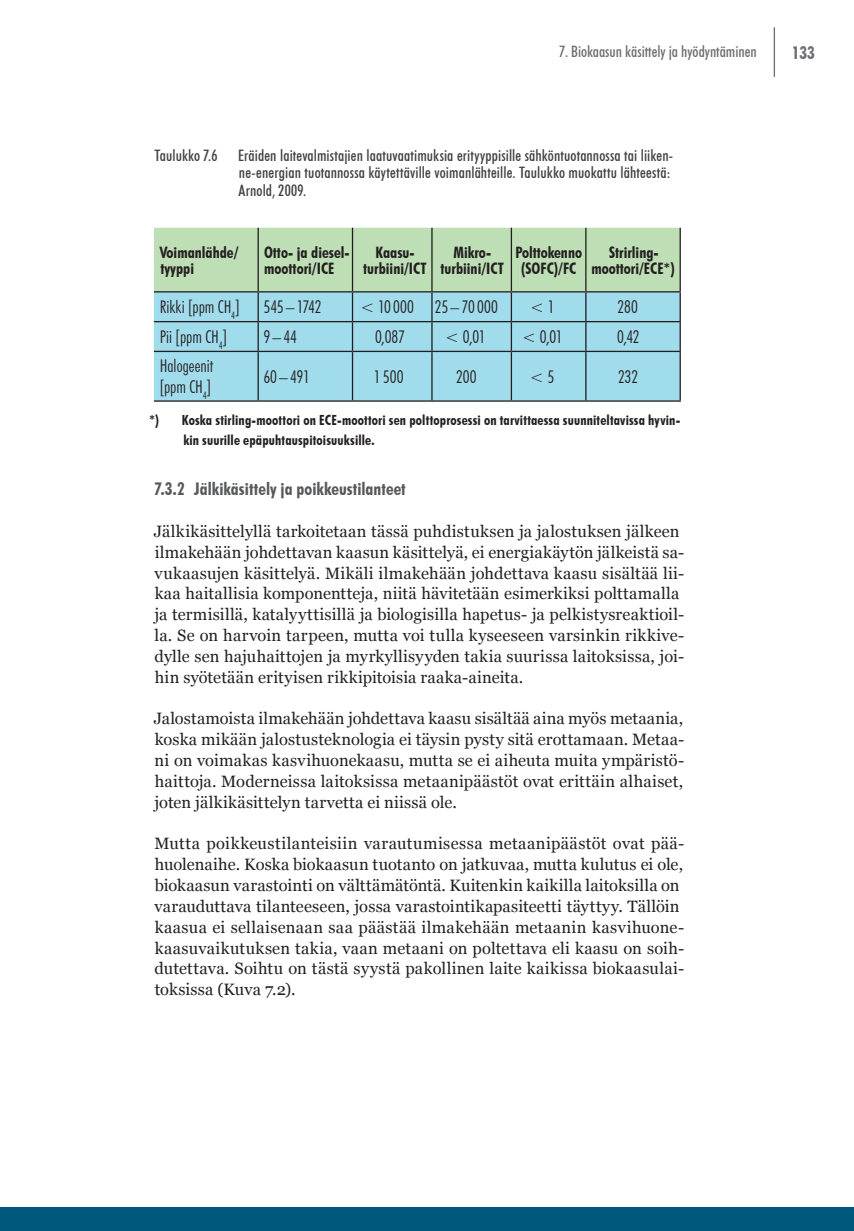
<style>
.page{position:relative;width:854px;height:1231px;background:#fff}
.page>*{position:absolute;margin:0;border:0;box-sizing:border-box;transform-origin:0 0}
.taulukko_teksti{font:300 condensed 17.5px/21px "Futura BT";letter-spacing:.005em;color:#231f20}
.Otsikko_1_1_1{font:700 condensed 17.5px "Futura BT";letter-spacing:.005em;color:#57585a}
.t1{font:700 condensed 17.5px "Futura BT";color:#6c6d70}
.Leipäteksti{font:16.45px/20.8px "Georgia";letter-spacing:.015em;color:#231f20}
.kuvio_teksti{font:500 condensed 15.75px/17.5px "Futura BT";letter-spacing:.01em;color:#3e3e3f}
.taulukko__otsikko{font:700 condensed 15.75px/15.8px "Futura BT";color:#231f20;text-align:center}
.t2{font:500 condensed 15.75px "Futura BT";color:#6c6d70}
.Leipäteksti-2{font:700 condensed 14px/19.2px "Futura BT";letter-spacing:.01em;color:#231f20}
</style>
<div class="page">
<hr style="left:773px;top:27px;width:1px;height:50px;background:#6c6d70">
<div style="left:0;top:1207px;width:853px;height:23px;background:#00597c"></div>
<div style="left:154px;top:352px;width:525px;height:48px;background:#a1dcec"></div>
<svg style="left:154px;top:228px;width:526px;height:123px"></svg>
<hr style="left:154px;top:351px;width:104px;height:1px;background:#231f20">
<hr style="left:258px;top:351px;width:94px;height:1px;background:#231f20">
<hr style="left:257px;top:352px;width:2px;height:48px;background:#231f20">
<hr style="left:352px;top:351px;width:80px;height:1px;background:#231f20">
<hr style="left:352px;top:352px;width:1px;height:48px;background:#231f20">
<hr style="left:432px;top:351px;width:79px;height:1px;background:#231f20">
<hr style="left:431px;top:352px;width:1px;height:48px;background:#231f20">
<hr style="left:511px;top:351px;width:74px;height:1px;background:#231f20">
<hr style="left:510px;top:352px;width:2px;height:48px;background:#231f20">
<hr style="left:585px;top:351px;width:95px;height:1px;background:#231f20">
<hr style="left:585px;top:352px;width:1px;height:48px;background:#231f20">
<hr style="left:679px;top:352px;width:1px;height:48px;background:#231f20">
<hr style="left:154px;top:400px;width:104px;height:1px;background:#231f20">
<hr style="left:258px;top:400px;width:94px;height:1px;background:#231f20">
<hr style="left:352px;top:400px;width:80px;height:1px;background:#231f20">
<hr style="left:432px;top:400px;width:79px;height:1px;background:#231f20">
<hr style="left:511px;top:400px;width:74px;height:1px;background:#231f20">
<hr style="left:585px;top:400px;width:95px;height:1px;background:#231f20">
<p class="t2" style="left:559px;top:42px;width:199px">7. Biokaasun käsittely ja hyödyntäminen</p>
<p class="t1" style="left:791px;top:42px;width:25px">133</p>
<p class="kuvio_teksti" style="left:154px;top:146px;width:65px">Taulukko 7.6</p>
<p class="kuvio_teksti" style="left:238px;top:146px;width:436px">Eräiden laitevalmistajien laatuvaatimuksia erityyppisille sähköntuotannossa tai liiken&shy;ne-energian tuotannossa käytettäville voimanlähteille. Taulukko muokattu lähteestä:<br>Arnold, 2009.</p>
<p class="taulukko__otsikko" style="left:160px;top:244px;width:80px">Voimanlähde/</p>
<p class="taulukko__otsikko" style="left:160px;top:260px;width:35px">tyyppi</p>
<p class="taulukko__otsikko" style="left:264px;top:244px;width:87px;text-align:left">Otto- ja diesel&shy;moottori/ICE</p>
<p class="taulukko__otsikko" style="left:363px;top:244px;width:65px">Kaasu&shy;turbiini/ICT</p>
<p class="taulukko__otsikko" style="left:440px;top:244px;width:65px">Mikro&shy;turbiini/ICT</p>
<p class="taulukko__otsikko" style="left:515px;top:244px;width:68px">Polttokenno (SOFC)/FC</p>
<p class="taulukko__otsikko" style="left:591px;top:244px;width:85px">Strirling&shy;moottori/ECE*)</p>
<p class="taulukko_teksti" style="left:160px;top:296px;width:81px">Rikki [ppm CH<sub>4</sub>]</p>
<p class="taulukko_teksti" style="left:263px;top:296px;width:60px">545– 1742</p>
<p class="taulukko_teksti" style="left:360px;top:296px;width:55px">&lt; 10000</p>
<p class="taulukko_teksti" style="left:435px;top:296px;width:64px">25–70000</p>
<p class="taulukko_teksti" style="left:529px;top:296px;width:26px">&lt; 1</p>
<p class="taulukko_teksti" style="left:617px;top:296px;width:22px">280</p>
<p class="taulukko_teksti" style="left:160px;top:326px;width:69px">Pii [ppm CH<sub>4</sub>]</p>
<p class="taulukko_teksti" style="left:263px;top:326px;width:35px">9–44</p>
<p class="taulukko_teksti" style="left:375px;top:326px;width:31px">0,087</p>
<p class="taulukko_teksti" style="left:444px;top:326px;width:42px">&lt; 0,01</p>
<p class="taulukko_teksti" style="left:521px;top:326px;width:42px">&lt; 0,01</p>
<p class="taulukko_teksti" style="left:617px;top:326px;width:24px">0,42</p>
<p class="taulukko_teksti" style="left:160px;top:355px;width:55px">Halogeenit [ppm CH<sub>4</sub>]</p>
<p class="taulukko_teksti" style="left:263px;top:366px;width:48px">60 –491</p>
<p class="taulukko_teksti" style="left:373px;top:366px;width:31px">1500</p>
<p class="taulukko_teksti" style="left:456px;top:366px;width:22px">200</p>
<p class="taulukko_teksti" style="left:529px;top:366px;width:26px">&lt; 5</p>
<p class="taulukko_teksti" style="left:617px;top:366px;width:22px">232</p>
<p class="Leipäteksti-2" style="left:149px;top:410px;width:11px">*)</p>
<p class="Leipäteksti-2" style="left:182px;top:410px;width:499px">Koska stirling-moottori on ECE-moottori sen polttoprosessi on tarvittaessa suunniteltavissa hyvin&shy;kin suurille epäpuhtauspitoisuuksille.</p>
<p class="Otsikko_1_1_1" style="left:154px;top:478px;width:253px">7.3.2 Jälkikäsittely ja poikkeustilanteet</p>
<p class="Leipäteksti" style="left:154px;top:521px;width:532px">Jälkikäsittelyllä tarkoitetaan tässä puhdistuksen ja jalostuksen jälkeen ilmakehään johdettavan kaasun käsittelyä, ei energiakäytön jälkeistä sa&shy;vukaasujen käsittelyä. Mikäli ilmakehään johdettava kaasu sisältää lii&shy;kaa haitallisia komponentteja, niitä hävitetään esimerkiksi polttamalla ja termisillä, katalyyttisillä ja biologisilla hapetus- ja pelkistysreaktioil&shy;la. Se on harvoin tarpeen, mutta voi tulla kyseeseen varsinkin rikkive&shy;dylle sen hajuhaittojen ja myrkyllisyyden takia suurissa laitoksissa, joi&shy;hin syötetään erityisen rikkipitoisia raaka-aineita.</p>
<p class="Leipäteksti" style="left:154px;top:708px;width:532px;text-align:justify">Jalostamoista ilmakehään johdettava kaasu sisältää aina myös metaania, koska mikään jalostusteknologia ei täysin pysty sitä erottamaan. Metaa&shy;ni on voimakas kasvihuonekaasu, mutta se ei aiheuta muita ympäristö&shy;haittoja. Moderneissa laitoksissa metaanipäästöt ovat erittäin alhaiset, joten jälkikäsittelyn tarvetta ei niissä ole.</p>
<p class="Leipäteksti" style="left:154px;top:833px;width:531px">Mutta poikkeustilanteisiin varautumisessa metaanipäästöt ovat pää&shy;huolenaihe. Koska biokaasun tuotanto on jatkuvaa, mutta kulutus ei ole, biokaasun varastointi on välttämätöntä. Kuitenkin kaikilla laitoksilla on varauduttava tilanteeseen, jossa varastointikapasiteetti täyttyy. Tällöin kaasua ei sellaisenaan saa päästää ilmakehään metaanin kasvihuone&shy;kaasuvaikutuksen takia, vaan metaani on poltettava eli kaasu on soih&shy;dutettava. Soihtu on tästä syystä pakollinen laite kaikissa biokaasulai&shy;toksissa (Kuva 7.2).</p>
</div>
